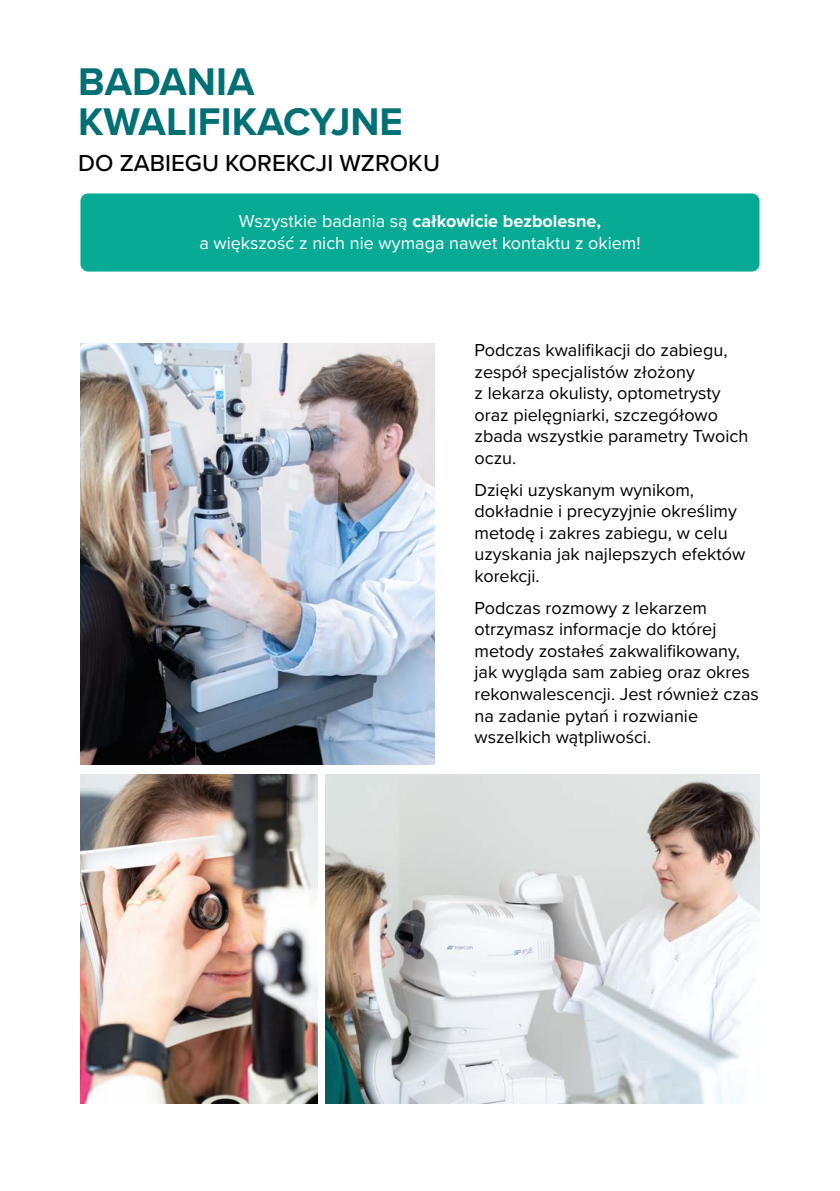
<style>
.page{position:relative;width:840px;height:1191px;background:#fff}
.page>*{position:absolute;margin:0;border:0;box-sizing:border-box;transform-origin:0 0}
.t1{font:700 40px/40px "Proxima Nova";color:#017075}
.t2{font:500 24px "Proxima Nova";color:#000}
.t3{font:18px/21.6px "Proxima Nova";color:#000}
.t4{font:18px/21.6px "Proxima Nova";color:#fff;text-align:center}
.s1{font-weight:700}
</style>
<div class="page">
<div style="left:80px;top:193px;width:679px;height:78px;background:#07aa95;border-radius:8px"></div>
<img style="left:80px;top:343px;width:354px;height:422px">
<img style="left:325px;top:774px;width:434px;height:329px">
<img style="left:80px;top:774px;width:237px;height:329px">
<h1 class="t1" style="left:78px;top:61px;width:326px">BADANIA<br>KWALIFIKACYJNE</h1>
<h2 class="t2" style="left:78px;top:145px;width:363px">DO ZABIEGU KOREKCJI WZROKU</h2>
<p class="t4" style="left:199px;top:210px;width:442px">Wszystkie badania są <span class="s1">całkowicie bezbolesne,<br></span>a większość z nich nie wymaga nawet kontaktu z okiem!</p>
<p class="t3" style="left:474px;top:338px;width:275px">Podczas kwalifikacji do zabiegu, zespół specjalistów złożony<br>z lekarza okulisty, optometrysty oraz pielęgniarki, szczegółowo zbada wszystkie parametry Twoich oczu.</p>
<p class="t3" style="left:474px;top:478px;width:272px">Dzięki uzyskanym wynikom, dokładnie i precyzyjnie określimy metodę i zakres zabiegu, w celu uzyskania jak najlepszych efektów korekcji.</p>
<p class="t3" style="left:474px;top:596px;width:286px">Podczas rozmowy z lekarzem otrzymasz informacje do której metody zostałeś zakwalifikowany, jak wygląda sam zabieg oraz okres rekonwalescencji. Jest również czas na zadanie pytań i rozwianie wszelkich wątpliwości.</p>
</div>
